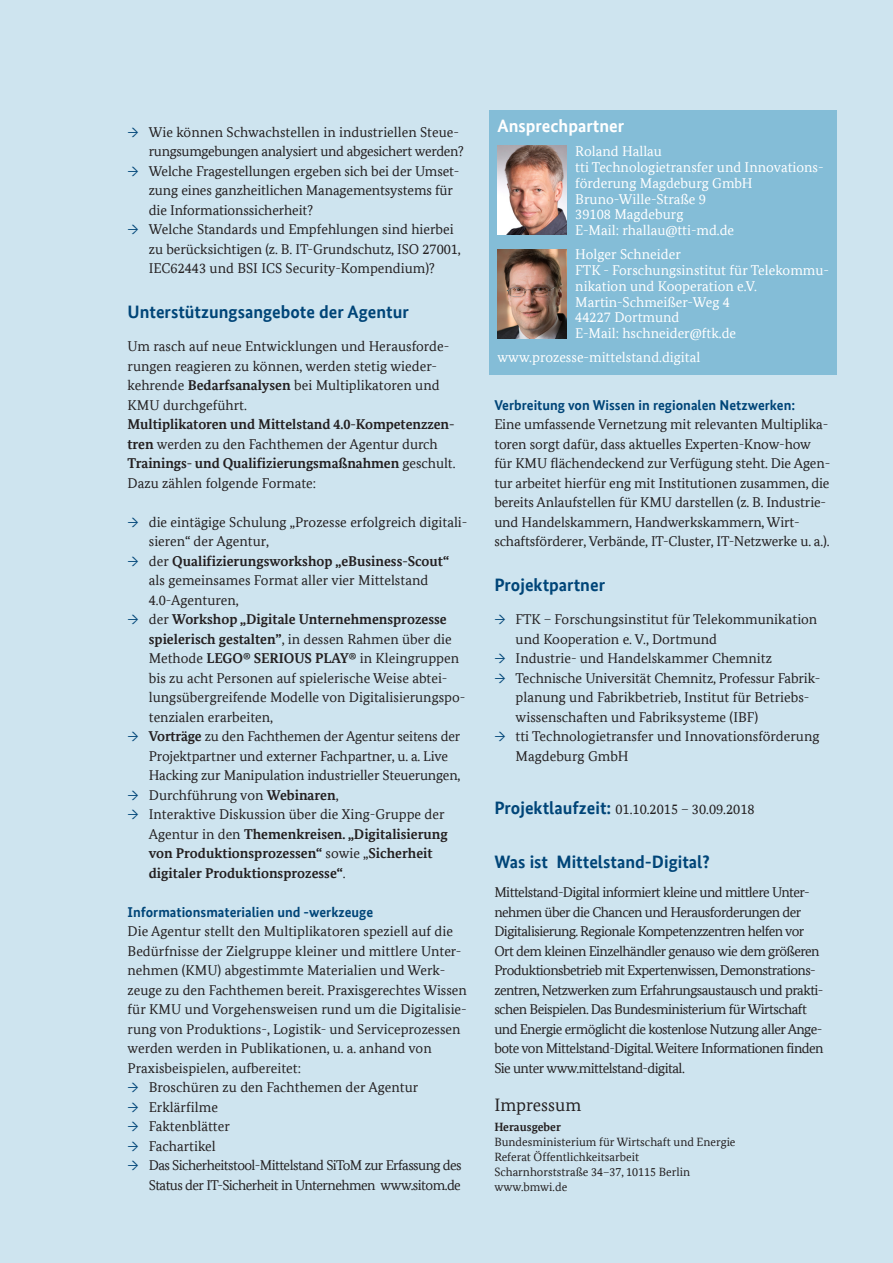
<style>
.page{position:relative;width:893px;height:1263px;background:#cee4ef}
.page>*{position:absolute;margin:0;border:0;box-sizing:border-box;transform-origin:0 0}
.t1{font:700 18px "Bundes Sans Office";color:#004578}
.t2{font:700 18px "Bundes Sans Office";color:#fff}
.t3{font:18px "Bundes Serif Office";color:#231f20}
.LI_Pfeil{font:14.25px/19.5px "Bundes Serif Office";letter-spacing:-.01em;color:#231f20}
.LI_Pfeil-2{font:14.25px/19.5px "Bundes Serif Office";letter-spacing:-.04em;color:#231f20;text-align:right}
.LI_Pfeil-3{font:700 14.25px/19.5px "Bundes Serif Office";letter-spacing:-.005em;color:#231f20}
.t4{font:14.25px/15.8px "Bundes Serif Office";color:#fff}
.t5{font:700 14.25px "Bundes Sans Office";color:#004578}
.P_-_impressum{font:12px "Bundes Serif Office";color:#231f20}
.P_-_impressum-2{font:700 12px "Bundes Serif Office";color:#231f20}
.s1{color:#004578}
.s2{font-weight:700}
.s3{font-weight:400}
.s4{font-weight:400;color:#004578}
.s5{font-family:"Bundes Sans Office";font-weight:700;font-size:18px;color:#004578}
</style>
<div class="page">
<div style="left:489px;top:111px;width:348px;height:264px;background:#84bdd7"></div>
<img style="left:497px;top:145px;width:70px;height:90px">
<img style="left:497px;top:249px;width:70px;height:89px">
<p class="LI_Pfeil" style="left:149px;top:122px;width:316px;text-indent:-21px"><span class="s1">→</span> Wie können Schwachstellen in industriellen Steue&shy;rungsumgebungen analysiert und abgesichert werden?</p>
<p class="LI_Pfeil" style="left:149px;top:161px;width:312px;text-indent:-21px"><span class="s1">→</span> Welche Fragestellungen ergeben sich bei der Umset&shy;zung eines ganzheitlichen Managementsystems für die Informationssicherheit?</p>
<p class="LI_Pfeil" style="left:149px;top:219px;width:313px;text-indent:-21px"><span class="s1">→</span> Welche Standards und Empfehlungen sind hierbei zu berücksichtigen (z. B. IT-Grundschutz, ISO 27001,<br>IEC62443 und BSI ICS Security-Kompendium)?</p>
<p class="t1" style="left:128px;top:301px;width:283px">Unterstützungsangebote der Agentur</p>
<p class="LI_Pfeil" style="left:128px;top:336px;width:323px">Um rasch auf neue Entwicklungen und Herausforde&shy;rungen reagieren zu können, werden stetig wieder&shy;kehrende <span class="s2">Bedarfsanalysen</span> bei Multiplikatoren und KMU durchgeführt.</p>
<p class="LI_Pfeil-3" style="left:128px;top:414px;width:329px">Multiplikatoren und Mittelstand 4.0-Kompetenzzen&shy;tren <span class="s3">werden zu den Fachthemen der Agentur durch </span>Trainings- und Qualifizierungsmaßnahmen <span class="s3">geschult.<br>Dazu zählen folgende Formate:</span></p>
<p class="LI_Pfeil" style="left:149px;top:512px;width:320px;text-indent:-21px"><span class="s1">→</span> die eintägige Schulung „Prozesse erfolgreich digitali&shy;sieren“ der Agentur,</p>
<p class="LI_Pfeil" style="left:149px;top:551px;width:302px;text-indent:-21px"><span class="s1">→</span> der <span class="s2">Qualifizierungsworkshop „eBusiness-Scout“ </span>als gemeinsames Format aller vier Mittelstand<br>4.0-Agenturen,</p>
<p class="LI_Pfeil" style="left:149px;top:609px;width:318px;text-indent:-21px"><span class="s1">→</span> der <span class="s2">Workshop „Digitale Unternehmensprozesse spielerisch gestalten”</span>, in dessen Rahmen über die Methode <span class="s2">LEGO® SERIOUS PLAY®</span> in Kleingruppen bis zu acht Personen auf spielerische Weise abtei&shy;lungsübergreifende Modelle von Digitalisierungspo&shy;tenzialen erarbeiten,</p>
<p class="LI_Pfeil" style="left:149px;top:726px;width:313px;text-indent:-21px"><span class="s1">→</span> <span class="s2">Vorträge</span> zu den Fachthemen der Agentur seitens der<br>Projektpartner und externer Fachpartner, u. a. Live<br>Hacking zur Manipulation industrieller Steuerungen,</p>
<p class="LI_Pfeil" style="left:128px;top:785px;width:213px"><span class="s1">→</span> Durchführung von <span class="s2">Webinaren</span>,</p>
<p class="LI_Pfeil-3" style="left:149px;top:804px;width:300px;text-indent:-21px"><span class="s4">→</span> <span class="s3">Interaktive Diskussion über die Xing-Gruppe der Agentur in den</span> Themenkreisen. „Digitalisierung von Produktionsprozessen“ <span class="s3">sowie „</span>Sicherheit digitaler Produktionsprozesse“<span class="s3">.</span></p>
<p class="t5" style="left:128px;top:903px;width:247px">Informationsmaterialien und -werkzeuge</p>
<p class="LI_Pfeil" style="left:128px;top:921px;width:341px">Die Agentur stellt den Multiplikatoren speziell auf die Bedürfnisse der Zielgruppe kleiner und mittlere Unter&shy;nehmen (KMU) abgestimmte Materialien und Werk&shy;zeuge zu den Fachthemen bereit. Praxisgerechtes Wissen für KMU und Vorgehensweisen rund um die Digitalisie&shy;rung von Produktions-, Logistik- und Serviceprozessen werden werden in Publikationen, u. a. anhand von Praxisbeispielen, aufbereitet:</p>
<p class="LI_Pfeil" style="left:128px;top:1077px;width:292px"><span class="s1">→</span> Broschüren zu den Fachthemen der Agentur</p>
<p class="LI_Pfeil" style="left:128px;top:1097px;width:92px"><span class="s1">→</span> Erklärfilme</p>
<p class="LI_Pfeil" style="left:128px;top:1116px;width:104px"><span class="s1">→</span> Faktenblätter</p>
<p class="LI_Pfeil" style="left:128px;top:1136px;width:90px"><span class="s1">→</span> Fachartikel</p>
<p class="LI_Pfeil-2" style="left:128px;top:1155px;width:336px"><span class="s1">→</span> Das Sicherheitstool-Mittelstand SiToM zur Erfassung des<br>Status der IT-Sicherheit in Unternehmen www.sitom.de</p>
<h2 class="t2" style="left:497px;top:116px;width:128px">Ansprechpartner</h2>
<p class="t4" style="left:575px;top:144px;width:88px">Roland Hallau</p>
<p class="t4" style="left:575px;top:159px;width:250px">tti Technologietransfer und Innovations&shy;förderung Magdeburg GmbH</p>
<p class="t4" style="left:575px;top:191px;width:132px">Bruno-Wille-Straße 9<br>39108 Magdeburg</p>
<p class="t4" style="left:575px;top:222px;width:160px">E-Mail: rhallau@tti-md.de</p>
<p class="t4" style="left:575px;top:247px;width:107px">Holger Schneider</p>
<p class="t4" style="left:575px;top:262px;width:255px">FTK - Forschungsinstitut für Telekommu&shy;nikation und Kooperation e.V.</p>
<p class="t4" style="left:575px;top:294px;width:156px">Martin-Schmeißer-Weg 4</p>
<p class="t4" style="left:575px;top:310px;width:106px">44227 Dortmund</p>
<p class="t4" style="left:575px;top:325px;width:162px">E-Mail: hschneider@ftk.de</p>
<p class="t4" style="left:497px;top:349px;width:204px">www.prozesse-mittelstand.digital</p>
<p class="t5" style="left:494px;top:396px;width:302px">Verbreitung von Wissen in regionalen Netzwerken:</p>
<p class="LI_Pfeil" style="left:494px;top:414px;width:337px">Eine umfassende Vernetzung mit relevanten Multiplika&shy;toren sorgt dafür, dass aktuelles Experten-Know-how für KMU flächendeckend zur Verfügung steht. Die Agen&shy;tur arbeitet hierfür eng mit Institutionen zusammen, die bereits Anlaufstellen für KMU darstellen (z. B. Industrie&shy;und Handelskammern, Handwerkskammern, Wirt&shy;schaftsförderer, Verbände, IT-Cluster, IT-Netzwerke u. a.).</p>
<p class="t1" style="left:494px;top:574px;width:112px">Projektpartner</p>
<p class="LI_Pfeil" style="left:516px;top:609px;width:303px;text-indent:-21px"><span class="s1">→</span> FTK – Forschungsinstitut für Telekommunikation und Kooperation e. V., Dortmund</p>
<p class="LI_Pfeil" style="left:494px;top:648px;width:279px"><span class="s1">→</span> Industrie- und Handelskammer Chemnitz</p>
<p class="LI_Pfeil" style="left:516px;top:668px;width:306px;text-indent:-21px"><span class="s1">→</span> Technische Universität Chemnitz, Professur Fabrik&shy;planung und Fabrikbetrieb, Institut für Betriebs&shy;wissenschaften und Fabriksysteme (IBF)</p>
<p class="LI_Pfeil" style="left:516px;top:726px;width:305px;text-indent:-21px"><span class="s1">→</span> tti Technologietransfer und Innovationsförderung<br>Magdeburg GmbH</p>
<h2 class="LI_Pfeil" style="left:494px;top:799px;width:262px"><span class="s5">Projektlaufzeit:</span> 01.10.2015 – 30.09.2018</h2>
<h2 class="t1" style="left:494px;top:851px;width:217px">Was ist Mittelstand-Digital?</h2>
<p class="LI_Pfeil-2" style="left:494px;top:882px;width:331px;text-align:left">Mittelstand-Digital informiert kleine und mittlere Unter&shy;nehmen über die Chancen und Herausforderungen der Digitalisierung. Regionale Kompetenzzentren helfen vor Ort dem kleinen Einzelhändler genauso wie dem größeren Produktionsbetrieb mit Expertenwissen, Demonstrations&shy;zentren, Netzwerken zum Erfahrungsaustausch und prakti&shy;schen Beispielen. Das Bundesministerium für Wirtschaft und Energie ermöglicht die kostenlose Nutzung aller Ange&shy;bote von Mittelstand-Digital. Weitere Informationen finden Sie unter www.mittelstand-digital.</p>
<p class="t3" style="left:494px;top:1095px;width:88px">Impressum</p>
<p class="P_-_impressum-2" style="left:494px;top:1120px;width:68px">Herausgeber</p>
<p class="P_-_impressum" style="left:494px;top:1135px;width:243px">Bundesministerium für Wirtschaft und Energie</p>
<p class="P_-_impressum" style="left:494px;top:1150px;width:146px">Referat Öffentlichkeitsarbeit</p>
<p class="P_-_impressum" style="left:494px;top:1165px;width:197px">Scharnhorststraße 34–37, 10115 Berlin</p>
<p class="P_-_impressum" style="left:494px;top:1180px;width:74px">www.bmwi.de</p>
</div>
